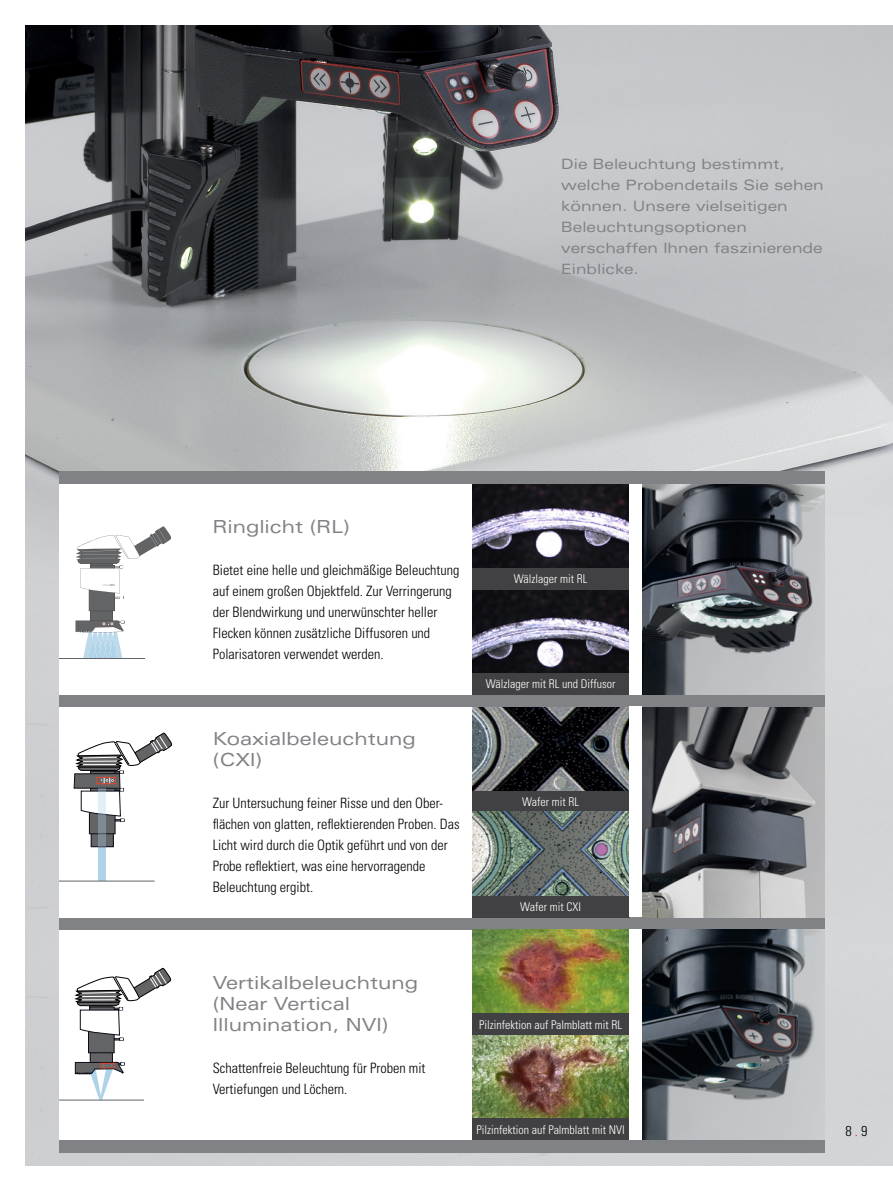
<style>
.page{position:relative;width:893px;height:1191px;background:#fff}
.page>*{position:absolute;margin:0;border:0;box-sizing:border-box;transform-origin:0 0}
.t1{font:expanded 18px/21px "Univers LT Std";color:#808285}
.t2{font:300 condensed 14.25px/21px "Univers LT Std";color:#000}
.t3{font:expanded 14.25px/21px "Univers LT Std";color:#808285}
.t4{font:300 condensed 12px "Univers LT Std";color:#fff}
.t5{font:700 condensed 2.7px "Univers LT Std";letter-spacing:.025em;color:#c4c8c9}
.s1{color:#919697}
.s2{color:#ed1c2f}
</style>
<div class="page">
<img style="left:26px;top:26px;width:867px;height:1139px">
<div style="left:60px;top:471px;width:765px;height:681px;background:#808285"></div>
<div style="left:60px;top:484px;width:413px;height:210px;background:#fff"></div>
<hr style="left:60px;top:658px;width:84px;height:1px;background:#636466">
<svg style="left:76px;top:526px;width:95px;height:132px"></svg>
<img style="left:642px;top:484px;width:183px;height:210px">
<div style="left:60px;top:707px;width:412px;height:210px;background:#fff"></div>
<div style="left:99px;top:844px;width:7px;height:36px;background:#aed2e8"></div>
<svg style="left:93px;top:834px;width:18px;height:11px"></svg>
<div style="left:91px;top:832px;width:22px;height:15px;border:1px solid #0d0c17"></div>
<div style="left:89px;top:810px;width:26px;height:23px;background:#636466"></div>
<div style="left:89px;top:810px;width:26px;height:24px;border:1px solid #0d0c17"></div>
<hr style="left:60px;top:880px;width:95px;height:1px;background:#636466">
<svg style="left:74px;top:733px;width:98px;height:88px"></svg>
<svg style="left:99px;top:788px;width:7px;height:58px"></svg>
<img style="left:642px;top:707px;width:183px;height:210px">
<img style="left:642px;top:930px;width:183px;height:210px">
<div style="left:60px;top:930px;width:412px;height:210px;background:#fff"></div>
<div style="left:90px;top:1051px;width:22px;height:14px;background:#636466"></div>
<div style="left:90px;top:1051px;width:22px;height:14px;border:1px solid #0d0c17"></div>
<div style="left:88px;top:1029px;width:26px;height:23px;background:#636466"></div>
<div style="left:88px;top:1029px;width:26px;height:23px;border:1px solid #0d0c17"></div>
<svg style="left:75px;top:968px;width:96px;height:72px"></svg>
<hr style="left:60px;top:1099px;width:84px;height:1px;background:#636466">
<svg style="left:75px;top:1060px;width:49px;height:40px"></svg>
<img style="left:472px;top:484px;width:157px;height:84px">
<img style="left:472px;top:589px;width:157px;height:84px">
<div style="left:472px;top:568px;width:157px;height:21px;background:#414042"></div>
<div style="left:472px;top:673px;width:157px;height:21px;background:#414042"></div>
<img style="left:472px;top:1035px;width:157px;height:83px">
<img style="left:472px;top:930px;width:157px;height:83px">
<div style="left:472px;top:1013px;width:157px;height:22px;background:#414042"></div>
<div style="left:472px;top:1118px;width:157px;height:22px;background:#414042"></div>
<img style="left:472px;top:707px;width:157px;height:84px">
<div style="left:472px;top:791px;width:157px;height:21px;background:#414042"></div>
<div style="left:472px;top:896px;width:157px;height:21px;background:#414042"></div>
<img style="left:472px;top:812px;width:157px;height:84px">
<div style="left:629px;top:484px;width:13px;height:210px;background:#fff"></div>
<div style="left:629px;top:706px;width:13px;height:211px;background:#fff"></div>
<div style="left:629px;top:929px;width:13px;height:211px;background:#fff"></div>
<p class="t5" style="left:103px;top:583px;width:14px">LEICA <span class="s1">M80</span></p>
<p class="t3" style="left:561px;top:154px;width:264px">Die Beleuchtung bestimmt, welche Probendetails Sie sehen können. Unsere vielseitigen<br>Beleuchtungsoptionen verschaffen Ihnen faszinierende<br>Einblicke.</p>
<p class="t1" style="left:213px;top:516px;width:139px">Ringlicht (RL)</p>
<p class="t2" style="left:213px;top:559px;width:248px">Bietet eine helle und gleichmäßige Beleuchtung auf einem großen Objektfeld. Zur Verringerung der Blendwirkung und unerwünschter heller Flecken können zusätzliche Diffusoren und Polarisatoren verwendet werden.</p>
<p class="t1" style="left:213px;top:728px;width:205px">Koaxialbeleuchtung (CXI)</p>
<p class="t2" style="left:213px;top:792px;width:248px">Zur Untersuchung feiner Risse und den Ober&shy;flächen von glatten, reflektierenden Proben. Das Licht wird durch die Optik geführt und von der Probe reflektiert, was eine hervorragende Beleuchtung ergibt.</p>
<p class="t4" style="left:514px;top:571px;width:75px">Wälzlager mit RL</p>
<p class="t4" style="left:486px;top:676px;width:131px">Wälzlager mit RL und Diffusor</p>
<p class="t4" style="left:522px;top:794px;width:59px">Wafer mit RL</p>
<p class="t4" style="left:520px;top:899px;width:63px">Wafer mit CXI</p>
<p class="t1" style="left:213px;top:972px;width:207px">Vertikalbeleuchtung (Near Vertical<br>Illumination, NVI)</p>
<p class="t2" style="left:213px;top:1057px;width:214px">Schattenfreie Beleuchtung für Proben mit<br>Vertiefungen und Löchern.</p>
<p class="t4" style="left:479px;top:1017px;width:145px">Pilzinfektion auf Palmblatt mit RL</p>
<p class="t4" style="left:476px;top:1122px;width:150px">Pilzinfektion auf Palmblatt mit NVI</p>
<p class="t2" style="left:845px;top:1120px;width:24px">8 <span class="s2">.</span>9</p>
</div>
